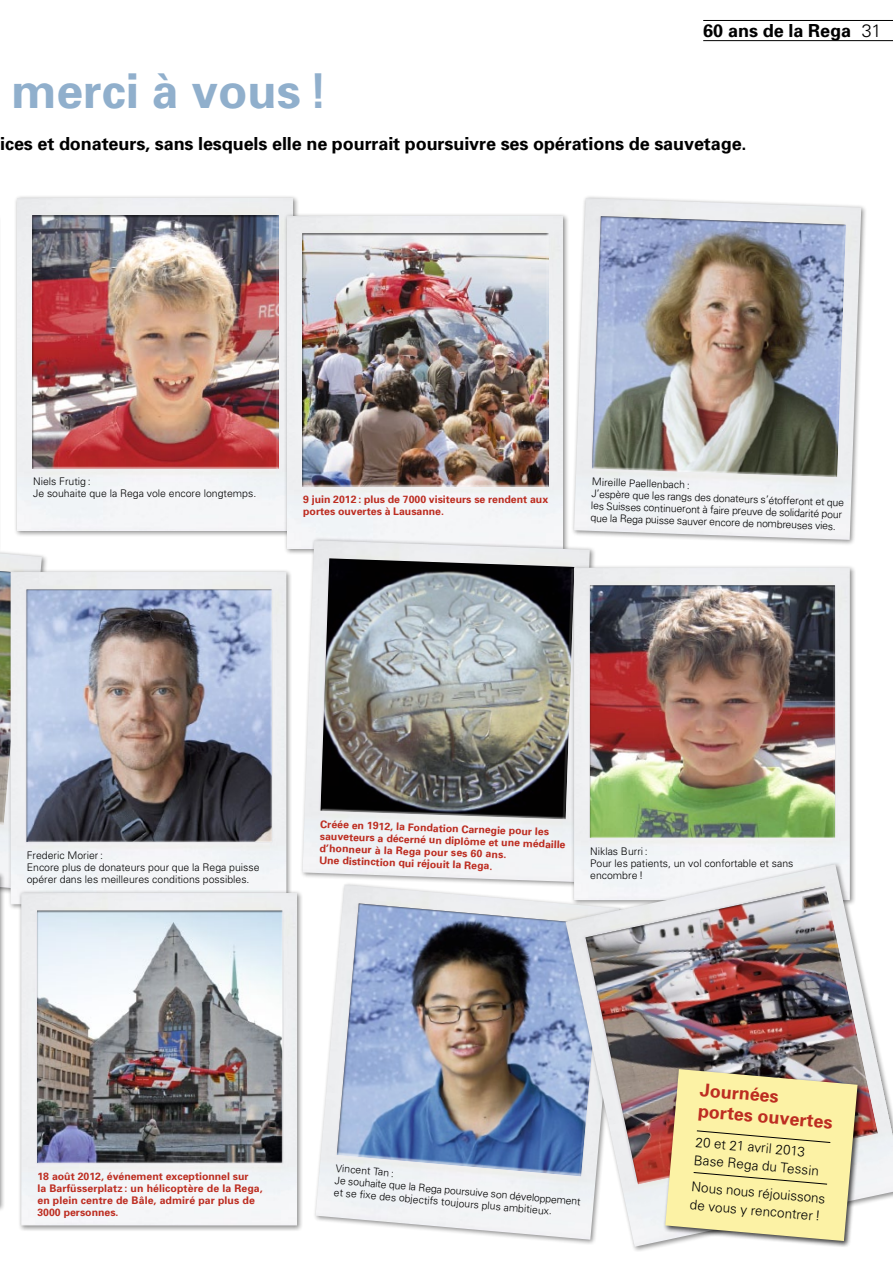
<style>
.page{position:relative;width:893px;height:1263px;background:#fff}
.page>*{position:absolute;margin:0;border:0;box-sizing:border-box;transform-origin:0 0}
.t1{font:700 48px "Univers";color:#90afcc}
.t2{font:700 18px "Univers";letter-spacing:-.005em;color:#000}
.t3{font:700 18px/21px "Univers";color:#bd2d21}
.t4{font:300 13.5px/18px "Univers";color:#000}
.t5{font:300 10.5px/12px "Univers";color:#000}
.t6{font:700 10.5px/12px "Univers";color:#bd2d21}
.s1{font-weight:300}
</style>
<div class="page">
<div style="left:0;top:530px;width:48px;height:364px;background:#000;opacity:.45"></div>
<div style="left:14px;top:195px;width:285px;height:342px;background:#000;opacity:.45"></div>
<div style="left:17px;top:198px;width:276px;height:332px;background:#f0f3f6"></div>
<div style="left:33px;top:213px;width:247px;height:256px;background:#000;opacity:.75"></div>
<div style="left:284px;top:213px;width:285px;height:342px;background:#000;opacity:.45"></div>
<div style="left:287px;top:216px;width:276px;height:332px;background:#eff1f3"></div>
<div style="left:303px;top:231px;width:247px;height:256px;background:#000;opacity:.75"></div>
<div style="left:571px;top:195px;width:296px;height:351px;background:#000;opacity:.45"></div>
<img style="left:574px;top:198px;width:287px;height:342px">
<img style="left:592px;top:214px;width:256px;height:264px">
<img style="left:0;top:553px;width:42px;height:335px">
<svg style="left:0;top:549px;width:28px;height:277px;background:#a3a599"></svg>
<div style="left:7px;top:569px;width:286px;height:341px;background:#000;opacity:.45"></div>
<div style="left:11px;top:572px;width:275px;height:332px;background:#eff1f3"></div>
<div style="left:26px;top:587px;width:248px;height:256px;background:#000;opacity:.75"></div>
<div style="left:299px;top:537px;width:297px;height:351px;background:#000;opacity:.45"></div>
<img style="left:303px;top:540px;width:287px;height:342px">
<img style="left:320px;top:556px;width:256px;height:264px">
<div style="left:571px;top:564px;width:285px;height:342px;background:#000;opacity:.45"></div>
<div style="left:574px;top:568px;width:276px;height:293px;background:#eef0f1"></div>
<div style="left:590px;top:583px;width:247px;height:255px;background:#000;opacity:.75"></div>
<div style="left:18px;top:890px;width:285px;height:341px;background:#000;opacity:.45"></div>
<div style="left:21px;top:893px;width:276px;height:332px;background:#f0f2f5"></div>
<div style="left:37px;top:908px;width:247px;height:256px;background:#000;opacity:.75"></div>
<div style="left:313px;top:881px;width:312px;height:365px;background:#000;opacity:.45"></div>
<img style="left:316px;top:884px;width:247px;height:356px">
<img style="left:336px;top:901px;width:227px;height:276px">
<div style="left:563px;top:861px;width:330px;height:391px;background:#000;opacity:.45"></div>
<img style="left:566px;top:864px;width:327px;height:383px">
<img style="left:585px;top:884px;width:295px;height:301px">
<div style="left:663px;top:1067px;width:201px;height:181px;background:#000;opacity:.75"></div>
<div style="left:0;top:870px;width:6px;height:342px;background:#000;opacity:.45"></div>
<hr style="left:0;top:213px;width:2px;height:342px;background:#fdfdfd">
<svg style="left:665px;top:1069px;width:192px;height:172px;background:#ece0a0"></svg>
<hr style="left:703px;top:20px;width:190px;height:1px;background:#000">
<hr style="left:703px;top:40px;width:190px;height:1px;background:#000">
<h2 class="t2" style="left:703px;top:19px;width:180px">60 ans de la Rega <span class="s1">31</span></h2>
<h3 class="t1" style="left:11px;top:60px;width:318px">merci à vous !</h3>
<p class="t2" style="left:0;top:132px;width:748px">ices et donateurs, sans lesquels elle ne pourrait poursuivre ses opérations de sauvetage.</p>
<p class="t5" style="left:33px;top:475px;width:225px">Niels Frutig :<br>Je souhaite que la Rega vole encore longtemps.</p>
<p class="t6" style="left:303px;top:493px;width:246px">9 juin 2012 : plus de 7000 visiteurs se rendent aux portes ouvertes à Lausanne.</p>
<p class="t5" style="left:592px;top:475px;width:254px;rotate:2deg">Mireille Paellenbach :<br>J’espère que les rangs des donateurs s’étofferont et que les Suisses continueront à faire preuve de solidarité pour que la Rega puisse sauver encore de nombreuses vies.</p>
<p class="t5" style="left:27px;top:849px;width:234px">Frederic Morier :<br>Encore plus de donateurs pour que la Rega puisse opérer dans les meilleures conditions possibles.</p>
<p class="t6" style="left:321px;top:817px;width:247px;rotate:2deg">Créée en 1912, la Fondation Carnegie pour les sauveteurs a décerné un diplôme et une médaille d’honneur à la Rega pour ses 60 ans.<br>Une distinction qui réjouit la Rega.</p>
<p class="t5" style="left:590px;top:844px;width:205px">Niklas Burri :<br>Pour les patients, un vol confortable et sans encombre !</p>
<p class="t6" style="left:37px;top:1170px;width:227px">18 août 2012, événement exceptionnel sur<br>la Barfüsserplatz : un hélicoptère de la Rega, en plein centre de Bâle, admiré par plus de 3000 personnes.</p>
<p class="t5" style="left:337px;top:1162px;width:248px;rotate:5deg">Vincent Tan :<br>Je souhaite que la Rega poursuive son développement et se fixe des objectifs toujours plus ambitieux.</p>
<p class="t3" style="left:701px;top:1078px;width:136px;rotate:5deg">Journées portes ouvertes</p>
<p class="t4" style="left:696px;top:1132px;width:127px;rotate:5deg">20 et 21 avril 2013<br>Base Rega du Tessin</p>
<p class="t4" style="left:692px;top:1177px;width:136px;rotate:5deg">Nous nous réjouissons de vous y rencontrer !</p>
</div>
